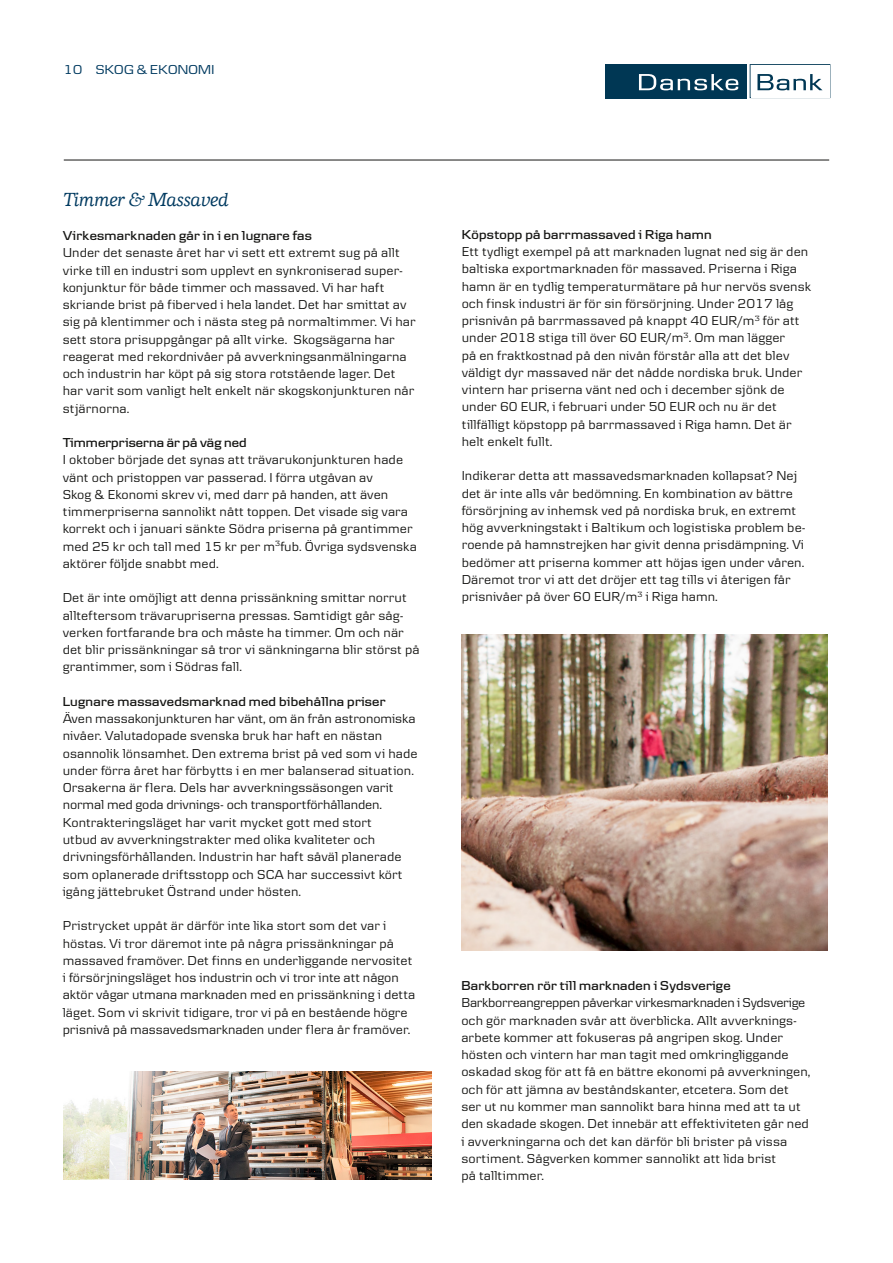
<style>
.page{position:relative;width:893px;height:1263px;background:#fff}
.page>*{position:absolute;margin:0;border:0;box-sizing:border-box;transform-origin:0 0}
.t1{font:italic 500 19.5px "Danske Human";letter-spacing:-.025em;color:#003a60}
.t2{font:13.5px/17.2px "Danske Text";letter-spacing:.005em;color:#161614}
.t3{font:600 13.5px "Danske Headline";letter-spacing:.02em;color:#161614}
.t4{font:13.5px "Danske Headline";letter-spacing:.02em;color:#003a60}
</style>
<div class="page">
<hr style="left:64px;top:160px;width:765px;height:1px;background:#161614">
<div style="left:605px;top:64px;width:141px;height:34px;background:#003754"></div>
<svg style="left:639px;top:74px;width:99px;height:16px"></svg>
<svg style="left:750px;top:64px;width:80px;height:34px"></svg>
<img style="left:64px;top:1071px;width:368px;height:108px">
<img style="left:461px;top:635px;width:366px;height:315px">
<p class="t4" style="left:64px;top:62px;width:152px">10 SKOG &amp; EKONOMI</p>
<h1 class="t1" style="left:63px;top:189px;width:168px">Timmer &amp; Massaved</h1>
<p class="t3" style="left:63px;top:228px;width:251px">Virkesmarknaden går in i en lugnare fas</p>
<p class="t2" style="left:63px;top:244px;width:355px">Under det senaste året har vi sett ett extremt sug på allt virke till en industri som upplevt en synkroniserad super&shy;konjunktur för både timmer och massaved. Vi har haft skriande brist på fiberved i hela landet. Det har smittat av sig på klentimmer och i nästa steg på normaltimmer. Vi har sett stora prisuppgångar på allt virke. Skogsägarna har reagerat med rekordnivåer på avverkningsanmälningarna och industrin har köpt på sig stora rotstående lager. Det har varit som vanligt helt enkelt när skogskonjunkturen når stjärnorna.</p>
<p class="t3" style="left:63px;top:435px;width:185px">Timmerpriserna är på väg ned</p>
<p class="t2" style="left:63px;top:451px;width:356px">I oktober började det synas att trävarukonjunkturen hade vänt och pristoppen var passerad. I förra utgåvan av<br>Skog &amp; Ekonomi skrev vi, med darr på handen, att även timmerpriserna sannolikt nått toppen. Det visade sig vara korrekt och i januari sänkte Södra priserna på grantimmer med 25 kr och tall med 15 kr per m<sup>3</sup>fub. Övriga sydsvenska aktörer följde snabbt med.</p>
<p class="t2" style="left:63px;top:589px;width:358px">Det är inte omöjligt att denna prissänkning smittar norrut allteftersom trävarupriserna pressas. Samtidigt går såg&shy;verken fortfarande bra och måste ha timmer. Om och när det blir prissänkningar så tror vi sänkningarna blir störst på grantimmer, som i Södras fall.</p>
<p class="t3" style="left:63px;top:694px;width:324px">Lugnare massavedsmarknad med bibehållna priser</p>
<p class="t2" style="left:63px;top:710px;width:356px">Även massakonjunkturen har vänt, om än från astronomiska nivåer. Valutadopade svenska bruk har haft en nästan osannolik lönsamhet. Den extrema brist på ved som vi hade under förra året har förbytts i en mer balanserad situation.<br>Orsakerna är flera. Dels har avverkningssäsongen varit normal med goda drivnings- och transportförhållanden.<br>Kontrakteringsläget har varit mycket gott med stort<br>utbud av avverkningstrakter med olika kvaliteter och drivningsförhållanden. Industrin har haft såväl planerade som oplanerade driftsstopp och SCA har successivt kört igång jättebruket Östrand under hösten.</p>
<p class="t2" style="left:63px;top:917px;width:354px">Pristrycket uppåt är därför inte lika stort som det var i höstas. Vi tror däremot inte på några prissänkningar på massaved framöver. Det finns en underliggande nervositet i försörjningsläget hos industrin och vi tror inte att någon aktör vågar utmana marknaden med en prissänkning i detta läget. Som vi skrivit tidigare, tror vi på en bestående högre prisnivå på massavedsmarknaden under flera år framöver.</p>
<p class="t3" style="left:462px;top:226px;width:251px">Köpstopp på barrmassaved i Riga hamn</p>
<p class="t2" style="left:462px;top:243px;width:351px">Ett tydligt exempel på att marknaden lugnat ned sig är den baltiska exportmarknaden för massaved. Priserna i Riga hamn är en tydlig temperaturmätare på hur nervös svensk och finsk industri är för sin försörjning. Under 2017 låg prisnivån på barrmassaved på knappt 40 EUR/m<sup>3</sup> för att under 2018 stiga till över 60 EUR/m<sup>3</sup>. Om man lägger<br>på en fraktkostnad på den nivån förstår alla att det blev väldigt dyr massaved när det nådde nordiska bruk. Under vintern har priserna vänt ned och i december sjönk de under 60 EUR, i februari under 50 EUR och nu är det tillfälligt köpstopp på barrmassaved i Riga hamn. Det är helt enkelt fullt.</p>
<p class="t2" style="left:462px;top:467px;width:345px">Indikerar detta att massavedsmarknaden kollapsat? Nej det är inte alls vår bedömning. En kombination av bättre försörjning av inhemsk ved på nordiska bruk, en extremt hög avverkningstakt i Baltikum och logistiska problem be&shy;roende på hamnstrejken har givit denna prisdämpning. Vi bedömer att priserna kommer att höjas igen under våren.<br>Däremot tror vi att det dröjer ett tag tills vi återigen får prisnivåer på över 60 EUR/m<sup>3</sup> i Riga hamn.</p>
<p class="t3" style="left:461px;top:978px;width:271px">Barkborren rör till marknaden i Sydsverige</p>
<p class="t2" style="left:461px;top:994px;width:351px">Barkborreangreppen påverkar virkesmarknaden i Sydsverige och gör marknaden svår att överblicka. Allt avverknings&shy;arbete kommer att fokuseras på angripen skog. Under hösten och vintern har man tagit med omkringliggande oskadad skog för att få en bättre ekonomi på avverkningen, och för att jämna av beståndskanter, etcetera. Som det ser ut nu kommer man sannolikt bara hinna med att ta ut den skadade skogen. Det innebär att effektiviteten går ned i avverkningarna och det kan därför bli brister på vissa sortiment. Sågverken kommer sannolikt att lida brist<br>på talltimmer.</p>
</div>
